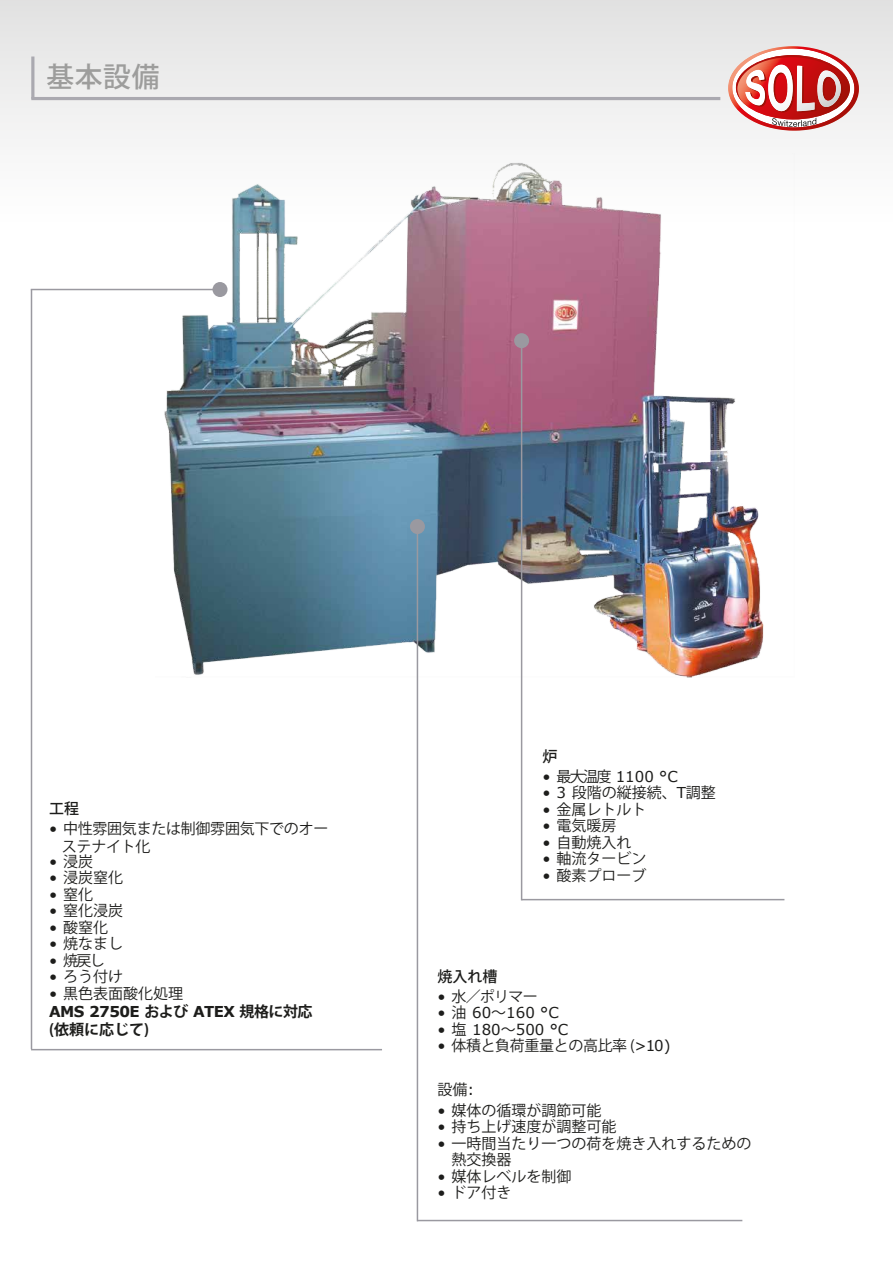
<style>
.page{position:relative;width:893px;height:1263px;background:#fff}
.page>*{position:absolute;margin:0;border:0;box-sizing:border-box;transform-origin:0 0}
.t1{font:500 27.75px "Koz Go Pr 6 N";color:#9d9d9c}
.t2{font:15px/16.5px "Koz Go Pr 6 N";color:#1d1d1b}
.t3{font:15px "Verdana";color:#1d1d1b}
.t4{font:15px/18px "Koz Go Pr 6 N";letter-spacing:-.02em;color:#1d1d1b}
.t5{font:700 15px "Verdana";letter-spacing:-.035em;color:#1d1d1b}
.t6{font:15px "Koz Go Pr 6 N";letter-spacing:-.025em;color:#1d1d1b}
.t7{font:700 15px "Koz Go Pr 6 N";color:#1d1d1b}
.t8{font:500 15px "Koz Go Pr 6 N";color:#1d1d1b}
.s1{font-family:"Verdana"}
.s2{font-family:"Koz Go Pr 6 N"}
</style>
<div class="page">
<div style="left:0;top:0;width:893px;height:222px;background:linear-gradient(to bottom,#e2e1e1,#fff)"></div>
<img style="left:156px;top:154px;width:639px;height:523px">
<hr style="left:417px;top:1220px;width:325px;height:1px;background:#9a99a0">
<hr style="left:417px;top:526px;width:1px;height:695px;background:#9a99a0">
<div style="left:410px;top:519px;width:15px;height:15px;background:#9a99a0;border-radius:50%"></div>
<hr style="left:522px;top:899px;width:262px;height:1px;background:#9a99a0">
<div style="left:514px;top:333px;width:15px;height:15px;background:#9a99a0;border-radius:50%"></div>
<hr style="left:521px;top:341px;width:1px;height:559px;background:#9a99a0">
<div style="left:212px;top:282px;width:15px;height:15px;background:#9a99a0;border-radius:50%"></div>
<hr style="left:31px;top:289px;width:189px;height:1px;background:#9a99a0">
<hr style="left:31px;top:289px;width:1px;height:760px;background:#9a99a0">
<hr style="left:31px;top:57px;width:3px;height:42px;background:#aaa9b0">
<hr style="left:31px;top:97px;width:689px;height:3px;background:#aaa9b0">
<svg style="left:728px;top:46px;width:131px;height:85px"></svg>
<hr style="left:31px;top:1049px;width:351px;height:1px;background:#9a99a0">
<h1 class="t1" style="left:46px;top:61px;width:115px">基本設備</h1>
<p class="t8" style="left:49px;top:800px;width:31px">工程</p>
<p class="t4" style="left:62px;top:819px;width:268px;text-indent:-13px"><span class="s1">•</span> 中性雰囲気または制御雰囲気下でのオーステナイト化</p>
<p class="t2" style="left:49px;top:853px;width:45px"><span class="s1">•</span> 浸炭</p>
<p class="t2" style="left:49px;top:870px;width:75px"><span class="s1">•</span> 浸炭窒化</p>
<p class="t2" style="left:49px;top:886px;width:45px"><span class="s1">•</span> 窒化</p>
<p class="t2" style="left:49px;top:903px;width:75px"><span class="s1">•</span> 窒化浸炭</p>
<p class="t2" style="left:49px;top:919px;width:60px"><span class="s1">•</span> 酸窒化</p>
<p class="t2" style="left:49px;top:936px;width:75px"><span class="s1">•</span> 焼なまし</p>
<p class="t2" style="left:49px;top:952px;width:57px"><span class="s1">•</span> 焼戻し</p>
<p class="t2" style="left:49px;top:969px;width:75px"><span class="s1">•</span> ろう付け</p>
<p class="t2" style="left:49px;top:985px;width:135px"><span class="s1">•</span> 黒色表面酸化処理</p>
<p class="t5" style="left:49px;top:1000px;width:265px">AMS 2750E <span class="s2">および</span> ATEX <span class="s2">規格に対応</span></p>
<p class="t7" style="left:49px;top:1021px;width:101px">(依頼に応じて)</p>
<p class="t8" style="left:542px;top:748px;width:16px">炉</p>
<p class="t3" style="left:542px;top:766px;width:137px">• <span class="s2">最大温度</span> 1100 °C</p>
<p class="t2" style="left:542px;top:785px;width:175px"><span class="s1">• 3</span> 段階の縦接続、<span class="s1">T</span>調整</p>
<p class="t2" style="left:542px;top:801px;width:105px"><span class="s1">•</span> 金属レトルト</p>
<p class="t2" style="left:542px;top:818px;width:75px"><span class="s1">•</span> 電気暖房</p>
<p class="t2" style="left:542px;top:834px;width:90px"><span class="s1">•</span> 自動焼入れ</p>
<p class="t2" style="left:542px;top:851px;width:105px"><span class="s1">•</span> 軸流タービン</p>
<p class="t2" style="left:542px;top:867px;width:105px"><span class="s1">•</span> 酸素プローブ</p>
<p class="t8" style="left:437px;top:968px;width:61px">焼入れ槽</p>
<p class="t2" style="left:437px;top:988px;width:102px"><span class="s1">•</span> 水／ポリマー</p>
<p class="t3" style="left:437px;top:1002px;width:123px">• <span class="s2">油</span> 60<span class="s2">～</span>160 °C</p>
<p class="t3" style="left:437px;top:1019px;width:132px">• <span class="s2">塩</span> 180<span class="s2">～</span>500 °C</p>
<p class="t6" style="left:437px;top:1037px;width:235px"><span class="s1">•</span> 体積と負荷重量との高比率 (<span class="s1">&gt;10)</span></p>
<p class="t2" style="left:437px;top:1081px;width:38px">設備<span class="s1">:</span></p>
<p class="t2" style="left:437px;top:1102px;width:165px"><span class="s1">•</span> 媒体の循環が調節可能</p>
<p class="t2" style="left:437px;top:1118px;width:180px"><span class="s1">•</span> 持ち上げ速度が調整可能</p>
<p class="t2" style="left:451px;top:1135px;width:301px;text-indent:-14px"><span class="s1">•</span> 一時間当たり一つの荷を焼き入れするための熱交換器</p>
<p class="t2" style="left:437px;top:1168px;width:135px"><span class="s1">•</span> 媒体レベルを制御</p>
<p class="t2" style="left:437px;top:1184px;width:75px"><span class="s1">•</span> ドア付き</p>
</div>
